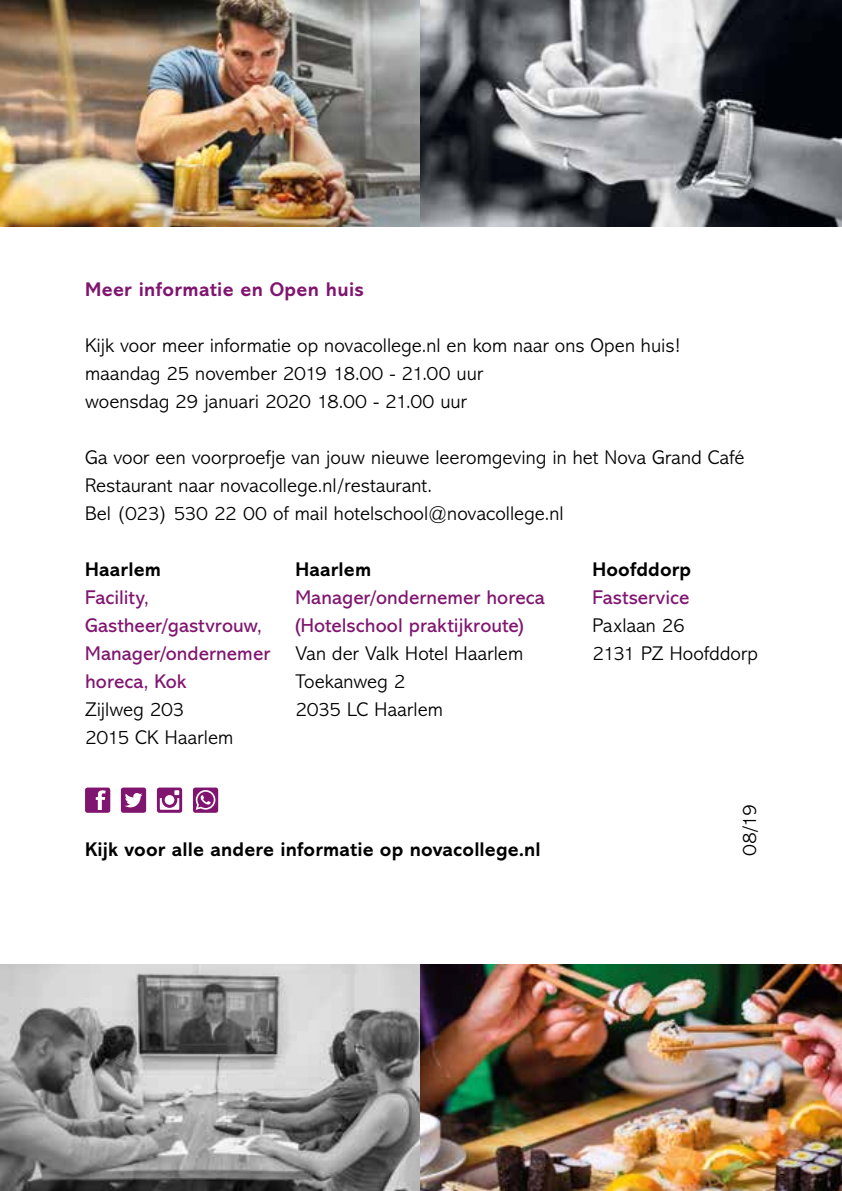
<style>
.page{position:relative;width:842px;height:1191px;background:#fff}
.page>*{position:absolute;margin:0;border:0;box-sizing:border-box;transform-origin:0 0}
.t1{font:300 20px/28px "Abadi";letter-spacing:.005em;color:#000}
.t2{font:20px/28px "Abadi MT Std";letter-spacing:.01em;color:#80156f}
.t3{font:300 20px/28px "Abadi MT Std";color:#000}
.t4{font:700 20px "Abadi MT Std";letter-spacing:.005em;color:#000}
.t5{font:700 20px "Abadi MT Std";letter-spacing:.02em;color:#80156f}
</style>
<div class="page">
<img style="left:0;top:0;width:842px;height:227px">
<img style="left:0;top:964px;width:842px;height:227px">
<div style="left:121px;top:787px;width:25px;height:26px;background:#80156f;border-radius:3px"></div>
<svg style="left:157px;top:787px;width:25px;height:26px"></svg>
<svg style="left:125px;top:793px;width:17px;height:14px"></svg>
<div style="left:85px;top:787px;width:25px;height:26px;background:#80156f;border-radius:3px"></div>
<svg style="left:96px;top:790px;width:10px;height:20px"></svg>
<svg style="left:160px;top:790px;width:19px;height:19px"></svg>
<div style="left:193px;top:787px;width:25px;height:26px;background:#80156f;border-radius:3px"></div>
<svg style="left:196px;top:790px;width:19px;height:20px"></svg>
<p class="t5" style="left:85px;top:278px;width:280px">Meer informatie en Open huis</p>
<p class="t1" style="left:85px;top:332px;width:596px">Kijk voor meer informatie op novacollege.nl en kom naar ons Open huis! maandag 25 november 2019 18.00 - 21.00 uur<br>woensdag 29 januari 2020 18.00 - 21.00 uur</p>
<p class="t1" style="left:85px;top:444px;width:661px">Ga voor een voorproefje van jouw nieuwe leeromgeving in het Nova Grand Café<br>Restaurant naar novacollege.nl/restaurant.<br>Bel (023) 530 22 00 of mail hotelschool@novacollege.nl</p>
<p class="t4" style="left:85px;top:558px;width:78px">Haarlem</p>
<p class="t2" style="left:85px;top:584px;width:187px">Facility,<br>Gastheer/gastvrouw,<br>Manager/ondernemer horeca, Kok</p>
<p class="t3" style="left:85px;top:696px;width:150px">Zijlweg 203<br>2015 CK Haarlem</p>
<p class="t4" style="left:295px;top:558px;width:78px">Haarlem</p>
<p class="t2" style="left:295px;top:584px;width:251px">Manager/ondernemer horeca (Hotelschool praktijkroute)</p>
<p class="t3" style="left:295px;top:640px;width:229px">Van der Valk Hotel Haarlem<br>Toekanweg 2<br>2035 LC Haarlem</p>
<p class="t4" style="left:85px;top:838px;width:457px">Kijk voor alle andere informatie op novacollege.nl</p>
<p class="t4" style="left:592px;top:558px;width:100px">Hoofddorp</p>
<p class="t2" style="left:592px;top:584px;width:98px">Fastservice</p>
<p class="t3" style="left:592px;top:612px;width:167px">Paxlaan 26<br>2131 PZ Hoofddorp</p>
<p class="t3" style="left:736px;top:856px;width:53px;rotate:-90deg">08/19</p>
</div>
